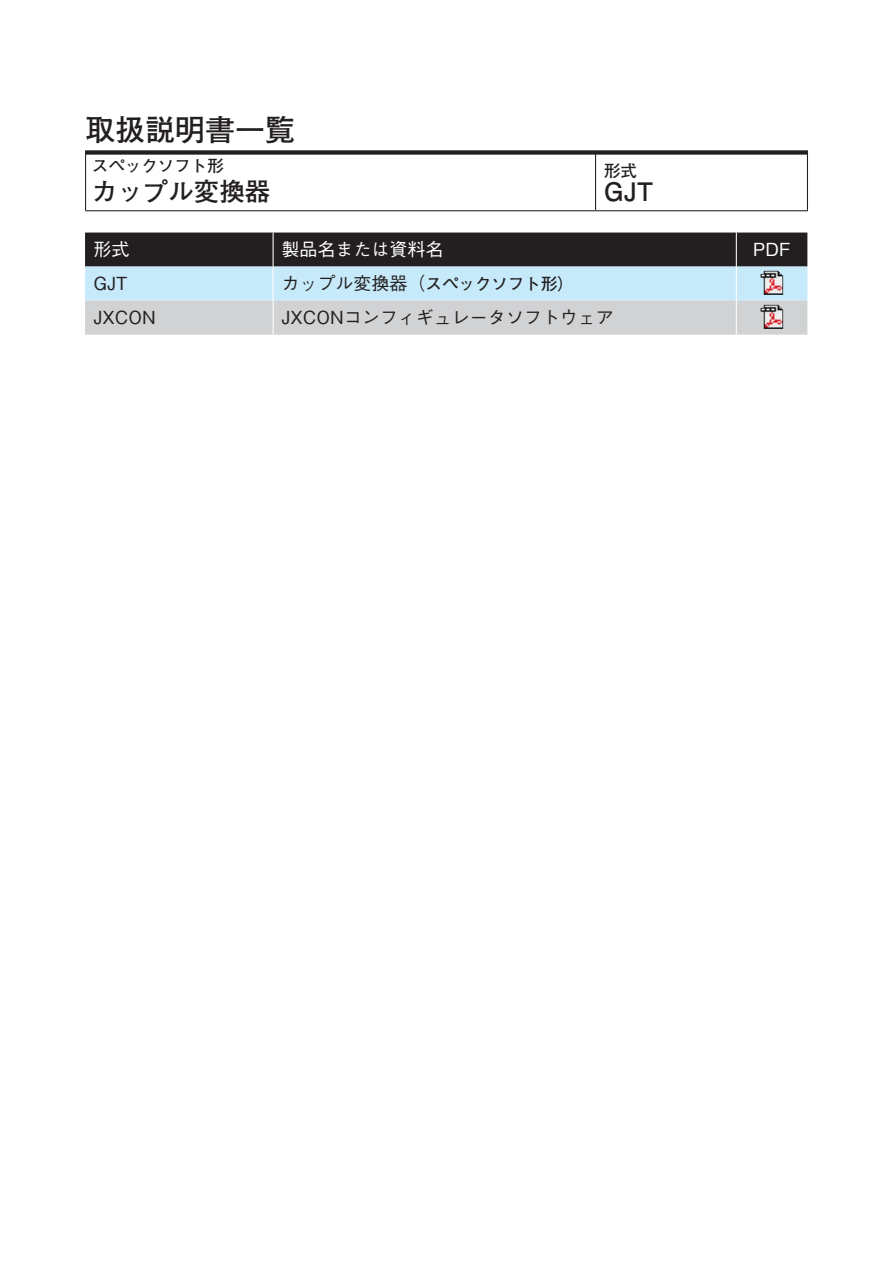
<style>
.page{position:relative;width:893px;height:1263px;background:#fff}
.page>*{position:absolute;margin:0;border:0;box-sizing:border-box;transform-origin:0 0}
.t1{font:700 30px "Futo Go B101 Pro";color:#231f20}
.t2{font:700 25.5px "Futo Go B101 Pro";color:#231f20}
.t3{font:500 18px "Gothic BBB Pro";color:#231f20}
.t4{font:500 18px "Gothic BBB Pro";color:#fff}
.t5{font:700 16.5px "Futo Go B101 Pro";color:#231f20}
.s1{font-family:"Gothic BBB Pro";font-weight:500;font-size:18px}
</style>
<div class="page">
<div style="left:85px;top:150px;width:723px;height:5px;background:#231f20"></div>
<hr style="left:595px;top:154px;width:1px;height:56px;background:#231f20">
<hr style="left:85px;top:154px;width:1px;height:56px;background:#231f20">
<hr style="left:807px;top:154px;width:1px;height:56px;background:#231f20">
<hr style="left:85px;top:210px;width:511px;height:1px;background:#231f20">
<hr style="left:596px;top:210px;width:212px;height:1px;background:#231f20">
<svg style="left:85px;top:233px;width:722px;height:102px;background:#949ea5"></svg>
<hr style="left:273px;top:233px;width:1px;height:34px;background:#fff">
<hr style="left:736px;top:233px;width:1px;height:34px;background:#fff">
<hr style="left:273px;top:267px;width:1px;height:34px;background:#fff">
<hr style="left:736px;top:267px;width:1px;height:34px;background:#fff">
<hr style="left:273px;top:301px;width:1px;height:34px;background:#fff">
<hr style="left:736px;top:301px;width:1px;height:34px;background:#fff">
<img style="left:761px;top:271px;width:22px;height:24px">
<img style="left:761px;top:305px;width:22px;height:24px">
<h1 class="t1" style="left:85px;top:106px;width:211px">取扱説明書一覧</h1>
<p class="t5" style="left:92px;top:153px;width:133px">スペックソフト形</p>
<h2 class="t2" style="left:92px;top:171px;width:180px">カップル変換器</h2>
<p class="t4" style="left:94px;top:235px;width:37px">形式</p>
<p class="t3" style="left:94px;top:269px;width:36px">GJT</p>
<p class="t4" style="left:282px;top:235px;width:163px">製品名または資料名</p>
<p class="t5" style="left:282px;top:270px;width:294px"><span class="s1">カップル変換器（</span>スペックソフト形(</p>
<p class="t5" style="left:604px;top:157px;width:34px">形式</p>
<h2 class="t2" style="left:604px;top:171px;width:51px">GJT</h2>
<p class="t3" style="left:94px;top:303px;width:64px">JXCON</p>
<p class="t3" style="left:282px;top:303px;width:334px">JXCONコンフィギュレータソフトウェア</p>
<p class="t4" style="left:753px;top:235px;width:39px">PDF</p>
</div>
